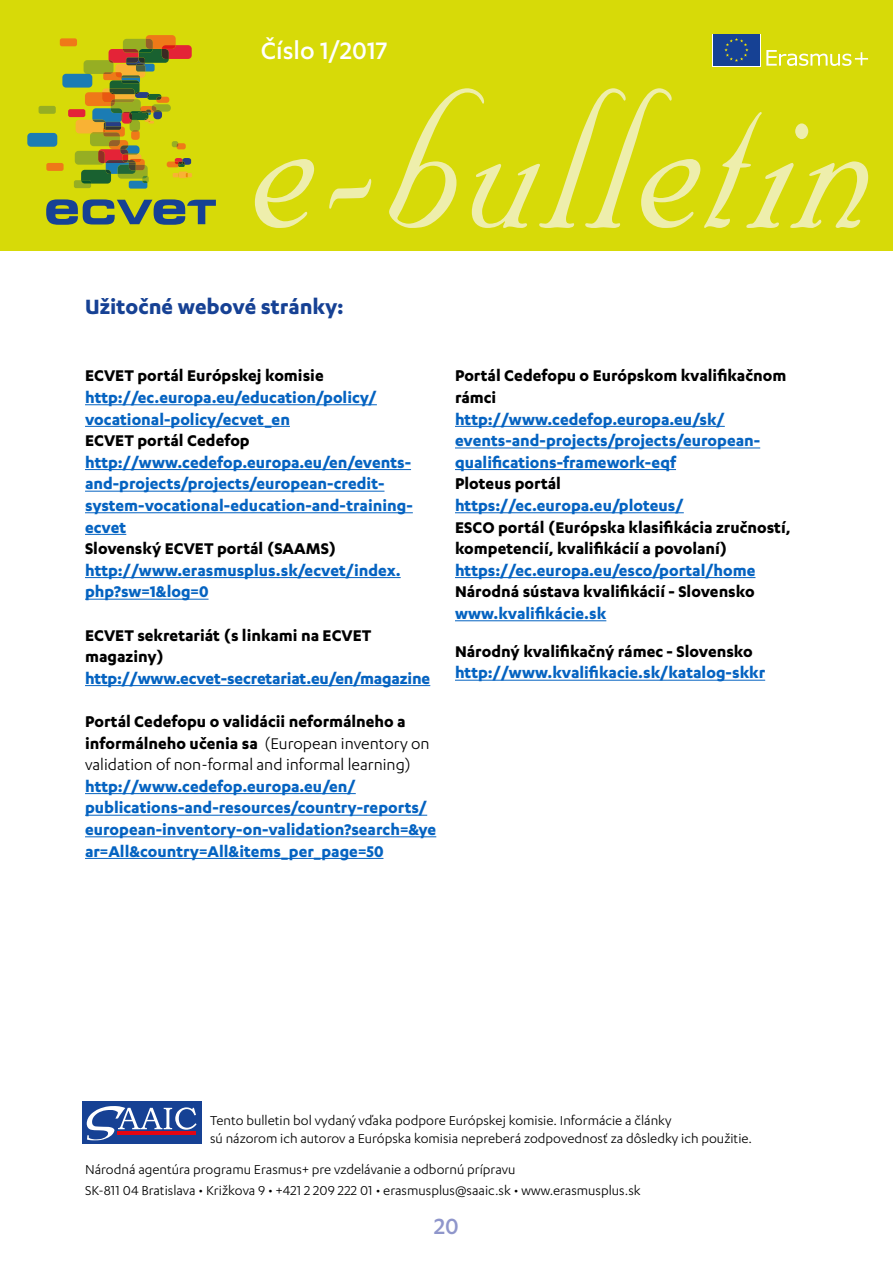
<style>
.page{position:relative;width:893px;height:1263px;background:#fff}
.page>*{position:absolute;margin:0;border:0;box-sizing:border-box;transform-origin:0 0}
.t1{font:237.6px "Nuptial Script LT Std";letter-spacing:.01em;color:#eeeeac;scale:.83 1}
.t2{font:500 27.75px "Karbon";color:#fff}
.t3{font:500 25.5px "Karbon";color:#8f96cb}
.t4{font:700 24px "Karbon";color:#164194}
.t5{font:700 18px/21.6px "Karbon";color:#0563c1}
.t6{font:700 18px/21.6px "Karbon";color:#000}
.t7{font:18px/21.6px "Karbon";color:#000}
.t8{font:15px/18px "Karbon";color:#000}
.s1{font-weight:700}
</style>
<div class="page">
<div style="left:0;top:0;width:893px;height:251px;background:#d7da08"></div>
<svg style="left:766px;top:50px;width:102px;height:16px"></svg>
<div style="left:712px;top:34px;width:48px;height:32px;background:#fff"></div>
<div style="left:713px;top:34px;width:47px;height:32px;background:#164194"></div>
<svg style="left:724px;top:38px;width:24px;height:24px"></svg>
<div style="left:19px;top:12px;width:207px;height:227px;background:#d7da08"></div>
<div style="left:39px;top:106px;width:17px;height:8px;background:#96ae23;border-radius:2px"></div>
<div style="left:60px;top:38px;width:17px;height:8px;background:#ef7918;border-radius:2px"></div>
<div style="left:46px;top:163px;width:18px;height:8px;background:#ef7918;border-radius:2px"></div>
<div style="left:27px;top:133px;width:30px;height:14px;background:#1b7cb4;border-radius:4px"></div>
<svg style="left:46px;top:199px;width:170px;height:26px;background:#6e8753"></svg>
<svg style="left:62px;top:35px;width:130px;height:154px;background:#b2aa20"></svg>
<hr style="left:85px;top:404px;width:292px;height:1px;background:#0563c1">
<hr style="left:85px;top:426px;width:205px;height:1px;background:#0563c1">
<hr style="left:85px;top:469px;width:326px;height:1px;background:#0563c1">
<hr style="left:85px;top:491px;width:299px;height:1px;background:#0563c1">
<hr style="left:85px;top:512px;width:328px;height:1px;background:#0563c1">
<hr style="left:85px;top:534px;width:41px;height:1px;background:#0563c1">
<hr style="left:85px;top:577px;width:316px;height:1px;background:#0563c1">
<hr style="left:85px;top:599px;width:124px;height:1px;background:#0563c1">
<hr style="left:85px;top:685px;width:345px;height:1px;background:#0563c1">
<hr style="left:85px;top:793px;width:271px;height:1px;background:#0563c1">
<hr style="left:85px;top:815px;width:342px;height:1px;background:#0563c1">
<hr style="left:85px;top:836px;width:351px;height:1px;background:#0563c1">
<hr style="left:85px;top:858px;width:298px;height:1px;background:#0563c1">
<hr style="left:455px;top:426px;width:270px;height:1px;background:#0563c1">
<hr style="left:455px;top:447px;width:305px;height:1px;background:#0563c1">
<hr style="left:455px;top:469px;width:221px;height:1px;background:#0563c1">
<hr style="left:455px;top:512px;width:229px;height:1px;background:#0563c1">
<hr style="left:455px;top:577px;width:300px;height:1px;background:#0563c1">
<hr style="left:455px;top:620px;width:151px;height:1px;background:#0563c1">
<hr style="left:455px;top:680px;width:310px;height:1px;background:#0563c1">
<div style="left:82px;top:1101px;width:119px;height:43px;background:#164194"></div>
<svg style="left:87px;top:1106px;width:110px;height:34px"></svg>
<hr style="left:118px;top:1131px;width:78px;height:4px;background:#e30613">
<h2 class="t2" style="left:261px;top:35px;width:128px">Číslo 1/2017</h2>
<h1 class="t1" style="left:253px;top:28px;width:753px">e-bulletin</h1>
<h3 class="t4" style="left:85px;top:293px;width:260px">Užitočné webové stránky:</h3>
<p class="t6" style="left:85px;top:364px;width:240px">ECVET portál Európskej komisie</p>
<p class="t5" style="left:85px;top:386px;width:293px">http://ec.europa.eu/education/policy/ vocational-policy/ecvet_en</p>
<p class="t6" style="left:85px;top:429px;width:166px">ECVET portál Cedefop</p>
<p class="t5" style="left:85px;top:451px;width:329px">http://www.cedefop.europa.eu/en/events&shy;and-projects/projects/european-credit&shy;system-vocational-education-and-training&shy;ecvet</p>
<p class="t6" style="left:85px;top:537px;width:253px">Slovenský ECVET portál (SAAMS)</p>
<p class="t5" style="left:85px;top:559px;width:317px">http://www.erasmusplus.sk/ecvet/index. php?sw=1&amp;log=0</p>
<p class="t6" style="left:85px;top:624px;width:288px">ECVET sekretariát (s linkami na ECVET magaziny)</p>
<p class="t5" style="left:85px;top:667px;width:347px">http://www.ecvet-secretariat.eu/en/magazine</p>
<p class="t7" style="left:85px;top:710px;width:346px"><span class="s1">Portál Cedefopu o validácii neformálneho a informálneho učenia sa</span> (European inventory on validation of non-formal and informal learning)</p>
<p class="t5" style="left:85px;top:775px;width:353px">http://www.cedefop.europa.eu/en/ publications-and-resources/country-reports/ european-inventory-on-validation?search=&amp;ye ar=All&amp;country=All&amp;items_per_page=50</p>
<p class="t6" style="left:455px;top:364px;width:333px">Portál Cedefopu o Európskom kvalifikačnom rámci</p>
<p class="t5" style="left:455px;top:408px;width:307px">http://www.cedefop.europa.eu/sk/ events-and-projects/projects/european&shy;qualifications-framework-eqf</p>
<p class="t6" style="left:455px;top:472px;width:108px">Ploteus portál</p>
<p class="t5" style="left:455px;top:494px;width:230px">https://ec.europa.eu/ploteus/</p>
<p class="t6" style="left:455px;top:516px;width:337px">ESCO portál (Európska klasifikácia zručností, kompetencií, kvalifikácií a povolaní)</p>
<p class="t5" style="left:455px;top:559px;width:302px">https://ec.europa.eu/esco/portal/home</p>
<p class="t6" style="left:455px;top:580px;width:301px">Národná sústava kvalifikácií - Slovensko</p>
<p class="t5" style="left:455px;top:602px;width:153px">www.kvalifikácie.sk</p>
<p class="t6" style="left:455px;top:640px;width:299px">Národný kvalifikačný rámec - Slovensko</p>
<p class="t5" style="left:455px;top:661px;width:312px">http://www.kvalifikacie.sk/katalog-skkr</p>
<p class="t8" style="left:210px;top:1111px;width:544px">Tento bulletin bol vydaný vďaka podpore Európskej komisie. Informácie a články<br>sú názorom ich autorov a Európska komisia nepreberá zodpovednosť za dôsledky ich použitie.</p>
<p class="t8" style="left:85px;top:1159px;width:557px;line-height:20.5px">Národná agentúra programu Erasmus+ pre vzdelávanie a odbornú prípravu<br>SK-811 04 Bratislava • Križkova 9 • +421 2 209 222 01 • erasmusplus@saaic.sk • www.erasmusplus.sk</p>
<h3 class="t3" style="left:434px;top:1211px;width:26px">20</h3>
</div>
